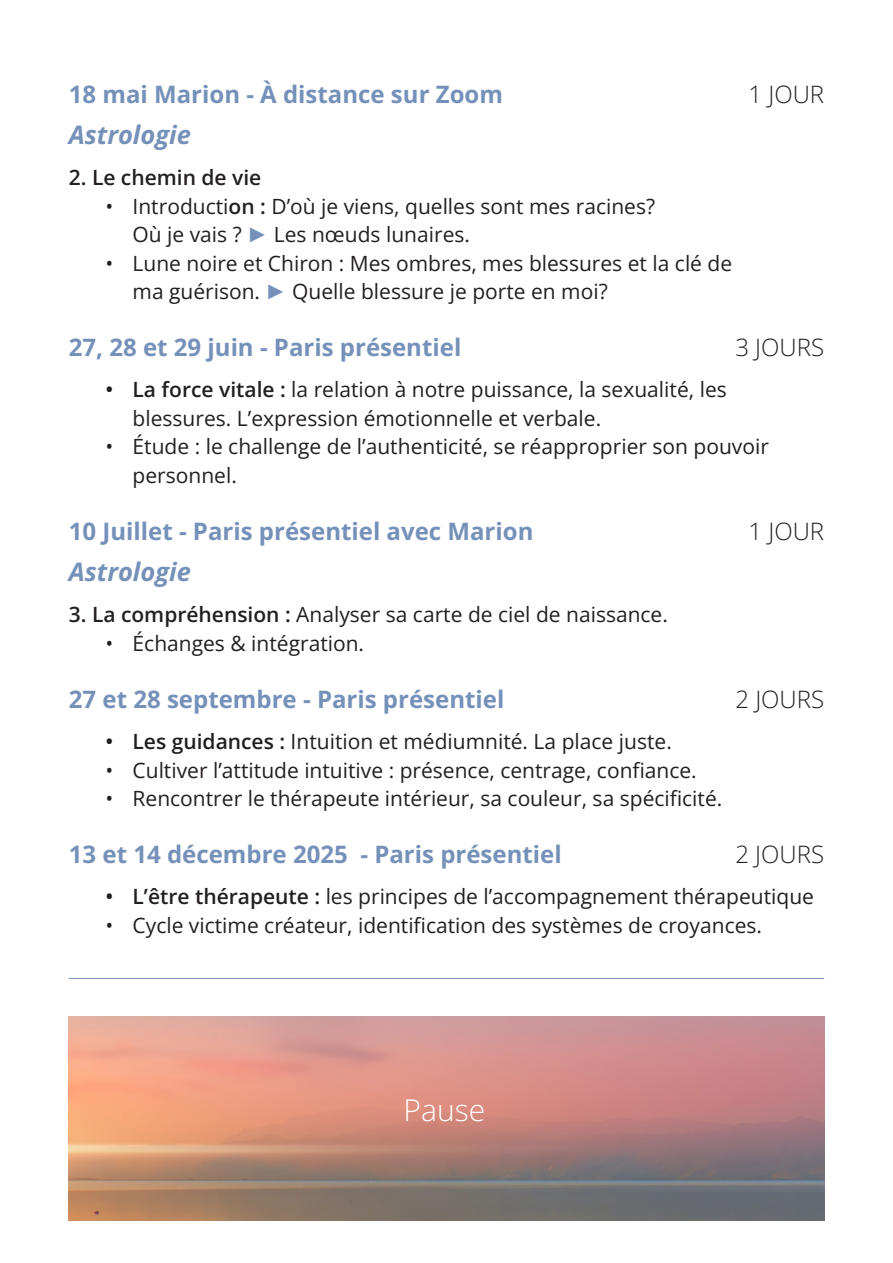
<style>
.page{position:relative;width:893px;height:1263px;background:#fff}
.page>*{position:absolute;margin:0;border:0;box-sizing:border-box;transform-origin:0 0}
.t1{font:300 30px "Open Sans";color:#fff}
.t2{font:italic 700 25.5px "Open Sans";color:#7591b9}
.t3{font:700 24px "Open Sans";color:#7591b9}
.t4{font:300 24px "Open Sans";color:#231f20}
.t5{font:21px/28.5px "Open Sans";color:#231f20}
.t6{font:600 21px "Open Sans";color:#231f20}
.s1{font-weight:600}
.s2{font-family:"Arial";font-weight:700;color:#7591b9}
</style>
<div class="page">
<hr style="left:69px;top:978px;width:755px;height:1px;background:#7591b9">
<img style="left:69px;top:1016px;width:755px;height:205px">
<p class="t3" style="left:69px;top:77px;width:436px">18 mai Marion - À distance sur Zoom</p>
<p class="t4" style="left:748px;top:77px;width:77px">1 JOUR</p>
<p class="t2" style="left:69px;top:117px;width:124px">Astrologie</p>
<p class="t6" style="left:69px;top:163px;width:194px">2. Le chemin de vie</p>
<p class="t5" style="left:133px;top:191px;width:524px;text-indent:-27px">• Introducti<span class="s1">on :</span> D’où je viens, quelles sont mes racines?<br>Où je vais ? <span class="s2">►</span> Les nœuds lunaires.</p>
<p class="t5" style="left:133px;top:248px;width:601px;text-indent:-27px">• Lune noire et Chiron : Mes ombres, mes blessures et la clé de ma guérison. <span class="s2">►</span> Quelle blessure je porte en moi?</p>
<p class="t3" style="left:69px;top:330px;width:394px">27, 28 et 29 juin - Paris présentiel</p>
<p class="t4" style="left:735px;top:331px;width:90px">3 JOURS</p>
<p class="t5" style="left:133px;top:375px;width:596px;text-indent:-27px"><span class="s1">• La force vitale :</span> la relation à notre puissance, la sexualité, les blessures. L’expression émotionnelle et verbale.</p>
<p class="t5" style="left:133px;top:432px;width:638px;text-indent:-27px">• Étude : le challenge de l’authenticité, se réapproprier son pouvoir personnel.</p>
<p class="t3" style="left:69px;top:514px;width:466px">10 Juillet - Paris présentiel avec Marion</p>
<p class="t4" style="left:748px;top:515px;width:77px">1 JOUR</p>
<p class="t2" style="left:69px;top:554px;width:124px">Astrologie</p>
<p class="t5" style="left:69px;top:600px;width:601px"><span class="s1">3. La compréhension :</span> Analyser sa carte de ciel de naissance.</p>
<p class="t5" style="left:106px;top:628px;width:260px">• Échanges &amp; intégration.</p>
<p class="t3" style="left:69px;top:682px;width:437px">27 et 28 septembre - Paris présentiel</p>
<p class="t4" style="left:735px;top:683px;width:90px">2 JOURS</p>
<p class="t5" style="left:106px;top:727px;width:568px"><span class="s1">• Les guidances :</span> Intuition et médiumnité. La place juste.</p>
<p class="t5" style="left:106px;top:755px;width:593px">• Cultiver l’attitude intuitive : présence, centrage, confiance.</p>
<p class="t5" style="left:106px;top:784px;width:618px">• Rencontrer le thérapeute intérieur, sa couleur, sa spécificité.</p>
<p class="t3" style="left:69px;top:837px;width:494px">13 et 14 décembre 2025 - Paris présentiel</p>
<p class="t4" style="left:735px;top:838px;width:90px">2 JOURS</p>
<p class="t5" style="left:106px;top:882px;width:710px"><span class="s1">• L’être thérapeute :</span> les principes de l’accompagnement thérapeutique</p>
<p class="t5" style="left:106px;top:910px;width:658px">• Cycle victime créateur, identification des systèmes de croyances.</p>
<h1 class="t1" style="left:404px;top:1089px;width:83px">Pause</h1>
</div>
